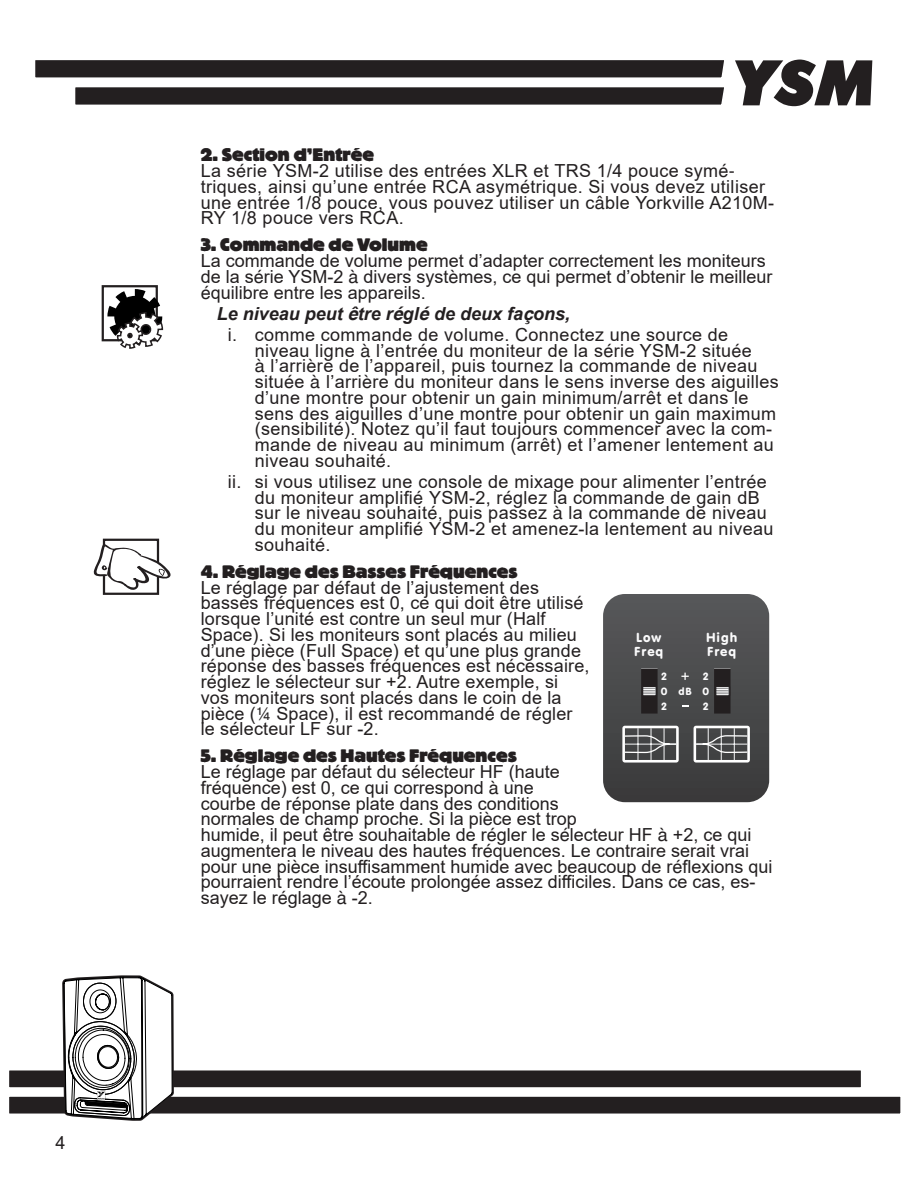
<style>
.page{position:relative;width:918px;height:1188px;background:#fff}
.page>*{position:absolute;margin:0;border:0;box-sizing:border-box;transform-origin:0 0}
.t1{font:italic 800 55.8px "Fortuna";color:#231f20}
.YSM_Paragraph_1{font:18px/15.8px "Arial";color:#231f20}
.YSM_Indent_i__ii__LI{font:18px/15.8px "Arial";letter-spacing:.02em;color:#231f20}
.YSM_Paragraph_1-2{font:18px/15.8px "Arial";letter-spacing:.02em;color:#231f20}
.YSM_Heading_Small{font:800 18px "Block BE";color:#231f20}
.YSM_Indent_Title{font:italic 700 18px "Arial";color:#231f20}
.t2{font:12.9px/14.1px "VAG Rounded BT";letter-spacing:.075em;color:#fbfbfc}
.t3{font:10.35px/15px "VAG Rounded BT";color:#fbfbfc}
.s1{font-family:"Helvetica";font-stretch:condensed}
.s2{font-family:"Helvetica"}
</style>
<div class="page">
<svg style="left:9px;top:975px;width:892px;height:146px"></svg>
<svg style="left:35px;top:60px;width:689px;height:45px"></svg>
<div style="left:103px;top:539px;width:56px;height:56px;border:2px solid #231f20"></div>
<svg style="left:93px;top:544px;width:78px;height:47px"></svg>
<div style="left:102px;top:285px;width:56px;height:56px;border:2px solid #231f20"></div>
<svg style="left:107px;top:289px;width:57px;height:60px"></svg>
<svg style="left:603px;top:594px;width:166px;height:208px;background:#515153"></svg>
<p class="YSM_Indent_i__ii__LI" style="left:56px;top:1135px;width:12px">4</p>
<h1 class="t1" style="left:725px;top:42px;width:149px">YSM</h1>
<p class="YSM_Heading_Small" style="left:201px;top:145px;width:175px">2. Section d’Entrée</p>
<p class="YSM_Paragraph_1-2" style="left:201px;top:163px;width:575px">La s<span class="s1">é</span>rie YSM-2 utilise des entr<span class="s1">é</span>es XLR et TRS 1/4 pouce sym<span class="s1">é&shy;</span>triques, ainsi qu’une entr<span class="s1">é</span>e RCA asym<span class="s1">é</span>trique. Si vous devez utiliser une entr<span class="s1">é</span>e 1/8 pouce, vous pouvez utiliser un c<span class="s1">â</span>ble Yorkville A210M-RY 1/8 pouce vers RCA.</p>
<p class="YSM_Heading_Small" style="left:201px;top:235px;width:228px">3. Commande de Volume</p>
<p class="YSM_Paragraph_1" style="left:201px;top:253px;width:573px">La commande de volume permet d’adapter correctement les moniteurs de la s<span class="s1">é</span>rie YSM-2 <span class="s1">à</span> divers syst<span class="s1">è</span>mes, ce qui permet d’obtenir le meilleur <span class="s1">é</span>quilibre entre les appareils.</p>
<p class="YSM_Indent_Title" style="left:217px;top:301px;width:355px">Le niveau peut <span class="s2">ê</span>tre r<span class="s2">é</span>gl<span class="s2">é</span> de deux fa<span class="s2">ç</span>ons,</p>
<p class="YSM_Indent_i__ii__LI" style="left:255px;top:327px;width:526px;text-indent:-27px">i. comme commande de volume. Connectez une source de niveau ligne <span class="s1">à</span> l’entr<span class="s1">é</span>e du moniteur de la s<span class="s1">é</span>rie YSM-2 situ<span class="s1">é</span>e<br><span class="s1">à</span> l’arri<span class="s1">è</span>re de l’appareil, puis tournez la commande de niveau situ<span class="s1">é</span>e <span class="s1">à</span> l’arri<span class="s1">è</span>re du moniteur dans le sens inverse des aiguilles d’une montre pour obtenir un gain minimum/arr<span class="s1">ê</span>t et dans le sens des aiguilles d’une montre pour obtenir un gain maximum (sensibilit<span class="s1">é</span>). Notez qu’il faut toujours commencer avec la com&shy;mande de niveau au minimum (arr<span class="s1">ê</span>t) et l’amener lentement au niveau souhait<span class="s1">é</span>.</p>
<p class="YSM_Indent_i__ii__LI" style="left:255px;top:474px;width:520px;text-indent:-27px">ii. si vous utilisez une console de mixage pour alimenter l’entr<span class="s1">é</span>e du moniteur amplifi<span class="s1">é</span> YSM-2, r<span class="s1">é</span>glez la commande de gain dB sur le niveau souhait<span class="s1">é</span>, puis passez <span class="s1">à</span> la commande de niveau du moniteur amplifi<span class="s1">é</span> YSM-2 et amenez-la lentement au niveau souhait<span class="s1">é</span>.</p>
<p class="YSM_Heading_Small" style="left:201px;top:562px;width:318px">4. Réglage des Basses Fréquences</p>
<p class="YSM_Paragraph_1" style="left:201px;top:579px;width:390px">Le r<span class="s1">é</span>glage par d<span class="s1">é</span>faut de l’ajustement des basses fr<span class="s1">é</span>quences est 0, ce qui doit <span class="s1">ê</span>tre utilis<span class="s1">é </span>lorsque l’unit<span class="s1">é</span> est contre un seul mur (Half Space). Si les moniteurs sont plac<span class="s1">é</span>s au milieu d’une pi<span class="s1">è</span>ce (Full Space) et qu’une plus grande r<span class="s1">é</span>ponse des basses fr<span class="s1">é</span>quences est n<span class="s1">é</span>cessaire, r<span class="s1">é</span>glez le s<span class="s1">é</span>lecteur sur +2. Autre exemple, si vos moniteurs sont plac<span class="s1">é</span>s dans le coin de la pi<span class="s1">è</span>ce (<span class="s1">¼</span> Space), il est recommand<span class="s1">é</span> de r<span class="s1">é</span>gler le s<span class="s1">é</span>lecteur LF sur -2.</p>
<p class="YSM_Heading_Small" style="left:201px;top:746px;width:318px">5. Réglage des Hautes Fréquences</p>
<p class="YSM_Paragraph_1" style="left:201px;top:764px;width:573px">Le r<span class="s1">é</span>glage par d<span class="s1">é</span>faut du s<span class="s1">é</span>lecteur HF (haute<br>fr<span class="s1">é</span>quence) est 0, ce qui correspond <span class="s1">à</span> une<br>courbe de r<span class="s1">é</span>ponse plate dans des conditions<br>normales de champ proche. Si la pi<span class="s1">è</span>ce est trop<br>humide, il peut <span class="s1">ê</span>tre souhaitable de r<span class="s1">é</span>gler le s<span class="s1">é</span>lecteur HF <span class="s1">à</span> +2, ce qui augmentera le niveau des hautes fr<span class="s1">é</span>quences. Le contraire serait vrai pour une pi<span class="s1">è</span>ce insuffisamment humide avec beaucoup de r<span class="s1">é</span>flexions qui pourraient rendre l’écoute prolong<span class="s1">é</span>e assez difficiles. Dans ce cas, es&shy;sayez le r<span class="s1">é</span>glage <span class="s1">à</span> -2.</p>
<p class="t2" style="left:706px;top:630px;width:33px">High<br>Freq</p>
<p class="t2" style="left:634px;top:630px;width:31px">Low<br>Freq</p>
<p class="t3" style="left:661px;top:669px;width:33px">2<br>0 dB<br>2</p>
<p class="t3" style="left:703px;top:669px;width:8px;text-align:justify">2<br>0<br>2</p>
</div>
